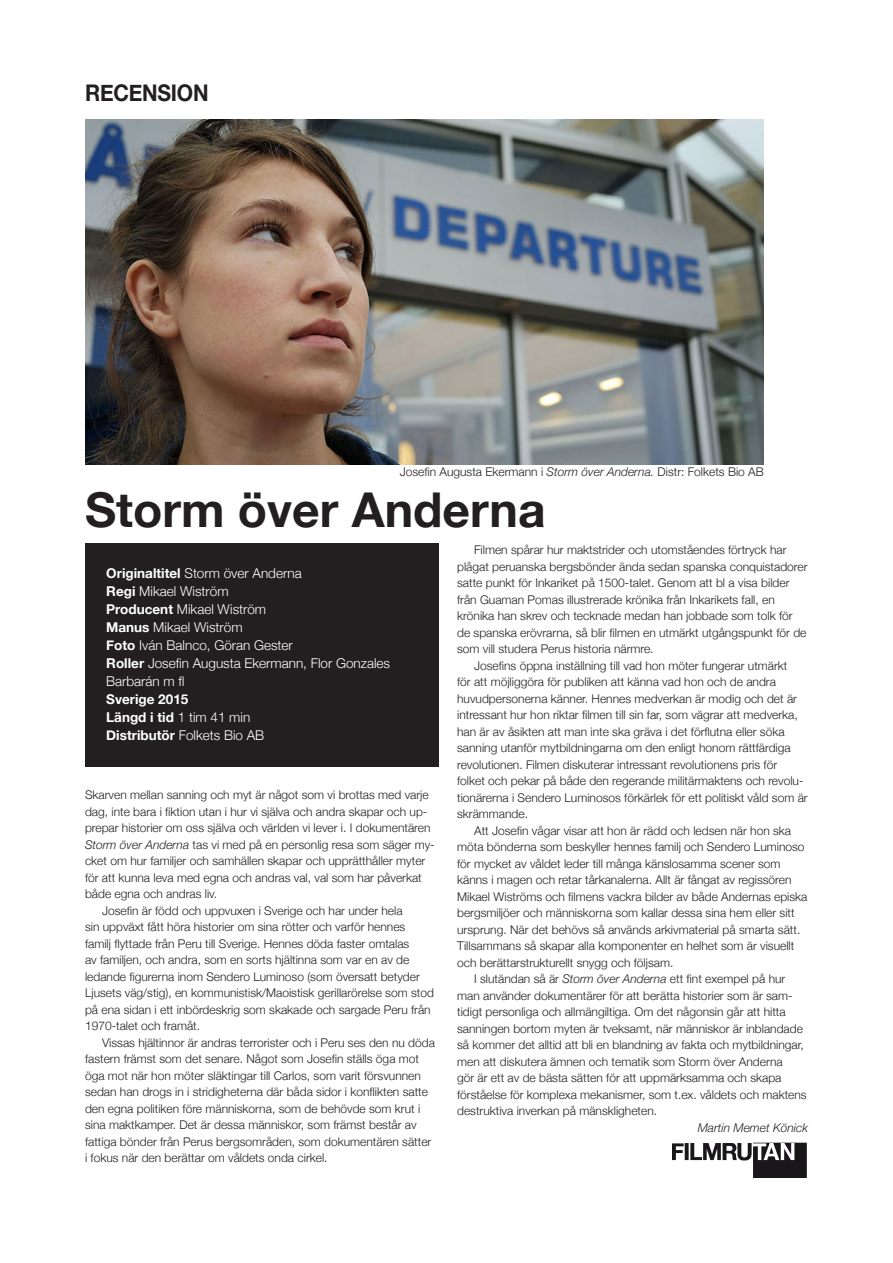
<style>
.page{position:relative;width:893px;height:1263px;background:#fff}
.page>*{position:absolute;margin:0;border:0;box-sizing:border-box;transform-origin:0 0}
.t1{font:700 48px "Helvetica Neue";color:#231f20}
.t2{font:700 22.95px "Helvetica Neue";letter-spacing:-.01em;color:#231f20;scale:.92 1}
.t3{font:300 13.5px/18px "Helvetica Neue";color:#fff}
.t4{font:700 13.5px "Helvetica Neue";color:#fff}
.t5{font:300 12px/16.5px "Helvetica Neue";color:#231f20}
.t6{font:italic 300 12px "Helvetica Neue";color:#231f20}
.s1{font-style:italic}
.s2{font-weight:700}
.s3{font-weight:300}
</style>
<div class="page">
<img style="left:673px;top:1142px;width:134px;height:36px">
<div style="left:85px;top:543px;width:354px;height:223px;background:#231f20"></div>
<img style="left:85px;top:120px;width:678px;height:345px">
<p class="t2" style="left:85px;top:79px;width:136px">recension</p>
<p class="t5" style="left:400px;top:463px;width:366px">Josefin Augusta Ekermann i <span class="s1">Storm över Anderna.</span> Distr: Folkets Bio AB</p>
<p class="t1" style="left:85px;top:480px;width:462px">Storm över Anderna</p>
<p class="t3" style="left:106px;top:564px;width:197px"><span class="s2">Originaltitel</span> Storm över Anderna</p>
<p class="t3" style="left:106px;top:582px;width:124px"><span class="s2">Regi</span> Mikael Wiström</p>
<p class="t3" style="left:106px;top:600px;width:161px"><span class="s2">Producent</span> Mikael Wiström</p>
<p class="t3" style="left:106px;top:618px;width:138px"><span class="s2">Manus</span> Mikael Wiström</p>
<p class="t3" style="left:106px;top:636px;width:188px"><span class="s2">Foto</span> Iván Balnco, Göran Gester</p>
<p class="t3" style="left:106px;top:654px;width:285px"><span class="s2">Roller</span> Josefin Augusta Ekermann, Flor Gonzales<br>Barbarán m fl</p>
<p class="t4" style="left:106px;top:690px;width:84px">Sverige 2015</p>
<p class="t4" style="left:106px;top:708px;width:145px">Längd i tid <span class="s3">1 tim 41 min</span></p>
<p class="t3" style="left:106px;top:726px;width:160px"><span class="s2">Distributör</span> Folkets Bio AB</p>
<p class="t5" style="left:457px;top:541px;width:352px;text-indent:17px">Filmen spårar hur maktstrider och utomståendes förtryck har plågat peruanska bergsbönder ända sedan spanska conquistadorer satte punkt för Inkariket på 1500-talet. Genom att bl a visa bilder från Guaman Pomas illustrerade krönika från Inkarikets fall, en krönika han skrev och tecknade medan han jobbade som tolk för de spanska erövrarna, så blir filmen en utmärkt utgångspunkt för de som vill studera Perus historia närmre.</p>
<p class="t5" style="left:457px;top:657px;width:352px;text-indent:17px">Josefins öppna inställning till vad hon möter fungerar utmärkt<br>för att möjliggöra för publiken att känna vad hon och de andra huvudpersonerna känner. Hennes medverkan är modig och det är intressant hur hon riktar filmen till sin far, som vägrar att medverka, han är av åsikten att man inte ska gräva i det förflutna eller söka sanning utanför mytbildningarna om den enligt honom rättfärdiga revolutionen. Filmen diskuterar intressant revolutionens pris för folket och pekar på både den regerande militärmaktens och revolu&shy;tionärerna i Sendero Luminosos förkärlek för ett politiskt våld som är skrämmande.</p>
<p class="t5" style="left:457px;top:822px;width:352px;text-indent:17px">Att Josefin vågar visar att hon är rädd och ledsen när hon ska möta bönderna som beskyller hennes familj och Sendero Luminoso för mycket av våldet leder till många känslosamma scener som känns i magen och retar tårkanalerna. Allt är fångat av regissören Mikael Wiströms och filmens vackra bilder av både Andernas episka bergsmiljöer och människorna som kallar dessa sina hem eller sitt ursprung. När det behövs så används arkivmaterial på smarta sätt.<br>Tillsammans så skapar alla komponenter en helhet som är visuellt och berättarstrukturellt snygg och följsam.</p>
<p class="t5" style="left:457px;top:970px;width:351px;text-indent:17px">I slutändan så är <span class="s1">Storm över Anderna</span> ett fint exempel på hur man använder dokumentärer för att berätta historier som är sam&shy;tidigt personliga och allmängiltiga. Om det någonsin går att hitta sanningen bortom myten är tveksamt, när människor är inblandade så kommer det alltid att bli en blandning av fakta och mytbildningar, men att diskutera ämnen och tematik som Storm över Anderna<br>gör är ett av de bästa sätten för att uppmärksamma och skapa förståelse för komplexa mekanismer, som t.ex. våldets och maktens destruktiva inverkan på mänskligheten.</p>
<p class="t6" style="left:698px;top:1120px;width:112px">Martin Memet Könick</p>
<p class="t5" style="left:85px;top:786px;width:351px">Skarven mellan sanning och myt är något som vi brottas med varje dag, inte bara i fiktion utan i hur vi själva och andra skapar och up&shy;prepar historier om oss själva och världen vi lever i. I dokumentären <span class="s1">Storm över Anderna</span> tas vi med på en personlig resa som säger my&shy;cket om hur familjer och samhällen skapar och upprätthåller myter för att kunna leva med egna och andras val, val som har påverkat både egna och andras liv.</p>
<p class="t5" style="left:85px;top:902px;width:350px;text-indent:17px">Josefin är född och uppvuxen i Sverige och har under hela<br>sin uppväxt fått höra historier om sina rötter och varför hennes familj flyttade från Peru till Sverige. Hennes döda faster omtalas<br>av familjen, och andra, som en sorts hjältinna som var en av de ledande figurerna inom Sendero Luminoso (som översatt betyder Ljusets väg/stig), en kommunistisk/Maoistisk gerillarörelse som stod på ena sidan i ett inbördeskrig som skakade och sargade Peru från 1970-talet och framåt.</p>
<p class="t5" style="left:85px;top:1034px;width:351px;text-indent:17px">Vissas hjältinnor är andras terrorister och i Peru ses den nu döda fastern främst som det senare. Något som Josefin ställs öga mot öga mot när hon möter släktingar till Carlos, som varit försvunnen sedan han drogs in i stridigheterna där båda sidor i konflikten satte den egna politiken före människorna, som de behövde som krut i sina maktkamper. Det är dessa människor, som främst består av fattiga bönder från Perus bergsområden, som dokumentären sätter i fokus när den berättar om våldets onda cirkel.</p>
</div>
